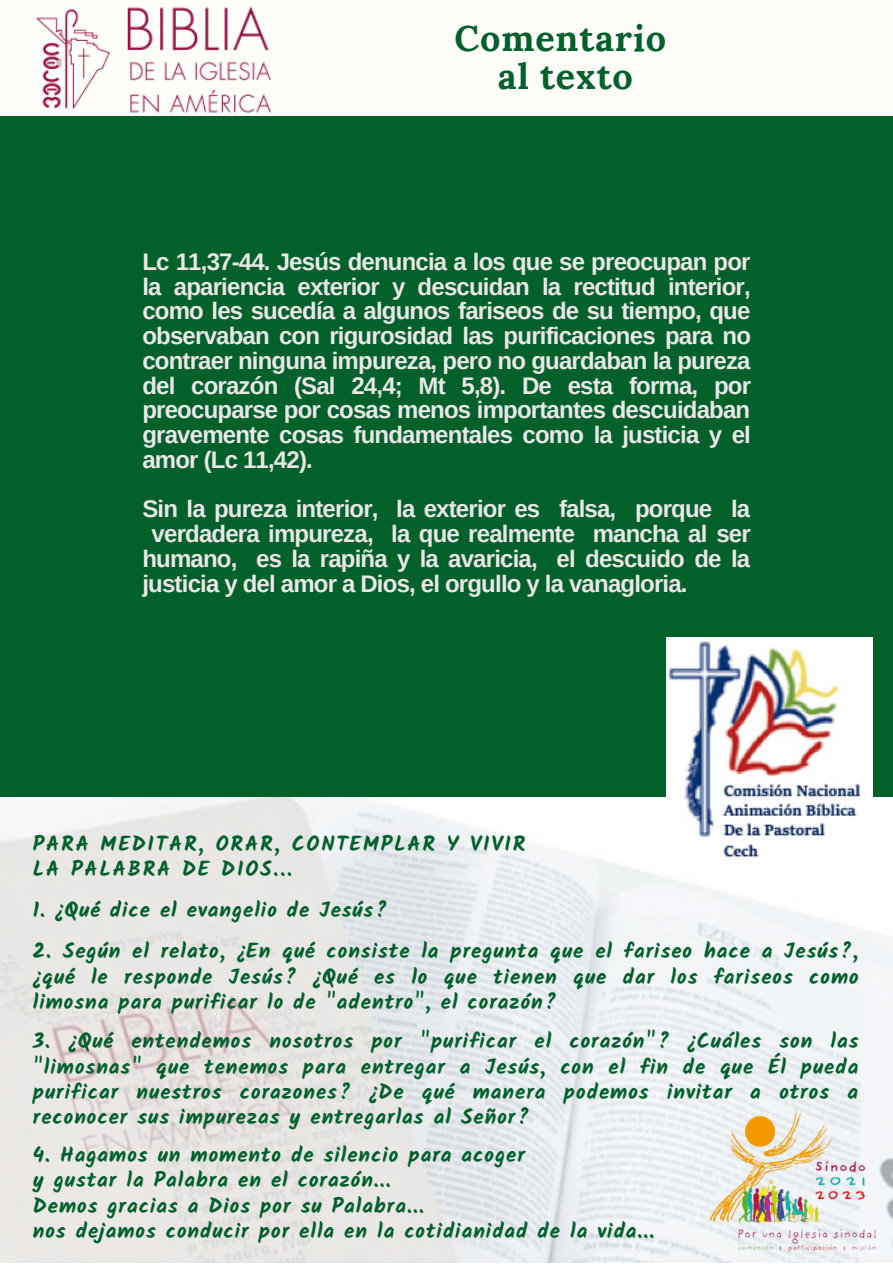
<style>
.page{position:relative;width:893px;height:1264px;background:#fff}
.page>*{position:absolute;margin:0;border:0;box-sizing:border-box;transform-origin:0 0}
.t1{font:700 36px/38.2px "Lora";letter-spacing:.025em;color:#02602a;text-align:center}
.t2{font:700 24px/24.8px "Arimo";letter-spacing:-.035em;color:#eae7e5;text-align:justify}
.t3{font:700 21px/25.3px "Kalam";letter-spacing:.045em;color:#02602a;text-align:justify}
.t4{font:700 21px/25.3px "Kalam";letter-spacing:.085em;color:#02602a}
</style>
<div class="page">
<div style="left:0;top:0;width:892px;height:1262px;background:#fffefa"></div>
<img style="left:0;top:796px;width:892px;height:466px">
<div style="left:0;top:116px;width:892px;height:680px;background:#02602a"></div>
<img style="left:36px;top:6px;width:236px;height:107px">
<img style="left:666px;top:638px;width:205px;height:221px">
<img style="left:713px;top:775px;width:159px;height:84px">
<img style="left:709px;top:1100px;width:183px;height:161px">
<h1 class="t1" style="left:454px;top:19px;width:213px">Comentario al texto</h1>
<p class="t2" style="left:142px;top:249px;width:610px">Lc 11,37-44. Jesús denuncia a los que se preocupan por la apariencia exterior y descuidan la rectitud interior, como les sucedía a algunos fariseos de su tiempo, que observaban con rigurosidad las purificaciones para no contraer ninguna impureza, pero no guardaban la pureza del corazón (Sal 24,4; Mt 5,8). De esta forma, por preocuparse por cosas menos importantes descuidaban gravemente cosas fundamentales como la justicia y el amor (Lc 11,42).</p>
<p class="t2" style="left:142px;top:496px;width:609px">Sin la pureza interior, la exterior es falsa, porque la</p>
<p class="t2" style="left:152px;top:521px;width:600px">verdadera impureza, la que realmente mancha al ser</p>
<p class="t2" style="left:142px;top:546px;width:609px">humano, es la rapiña y la avaricia, el descuido de la</p>
<p class="t2" style="left:142px;top:571px;width:546px">justicia y del amor a Dios, el orgullo y la vanagloria.</p>
<p class="t4" style="left:33px;top:830px;width:494px">PARA MEDITAR, ORAR, CONTEMPLAR Y VIVIR<br>LA PALABRA DE DIOS...</p>
<p class="t3" style="left:33px;top:897px;width:356px">1. ¿Qué dice el evangelio de Jesús?</p>
<p class="t3" style="left:33px;top:938px;width:827px">2. Según el relato, ¿En qué consiste la pregunta que el fariseo hace a Jesús?, ¿qué le responde Jesús? ¿Qué es lo que tienen que dar los fariseos como limosna para purificar lo de "adentro", el corazón?</p>
<p class="t3" style="left:33px;top:1028px;width:827px">3. ¿Qué entendemos nosotros por "purificar el corazón"? ¿Cuáles son las "limosnas" que tenemos para entregar a Jesús, con el fin de que Él pueda purificar nuestros corazones? ¿De qué manera podemos invitar a otros a reconocer sus impurezas y entregarlas al Señor?</p>
<p class="t3" style="left:33px;top:1141px;width:623px;text-align:left">4. Hagamos un momento de silencio para acoger<br>y gustar la Palabra en el corazón...<br>Demos gracias a Dios por su Palabra...<br>nos dejamos conducir por ella en la cotidianidad de la vida...</p>
</div>
